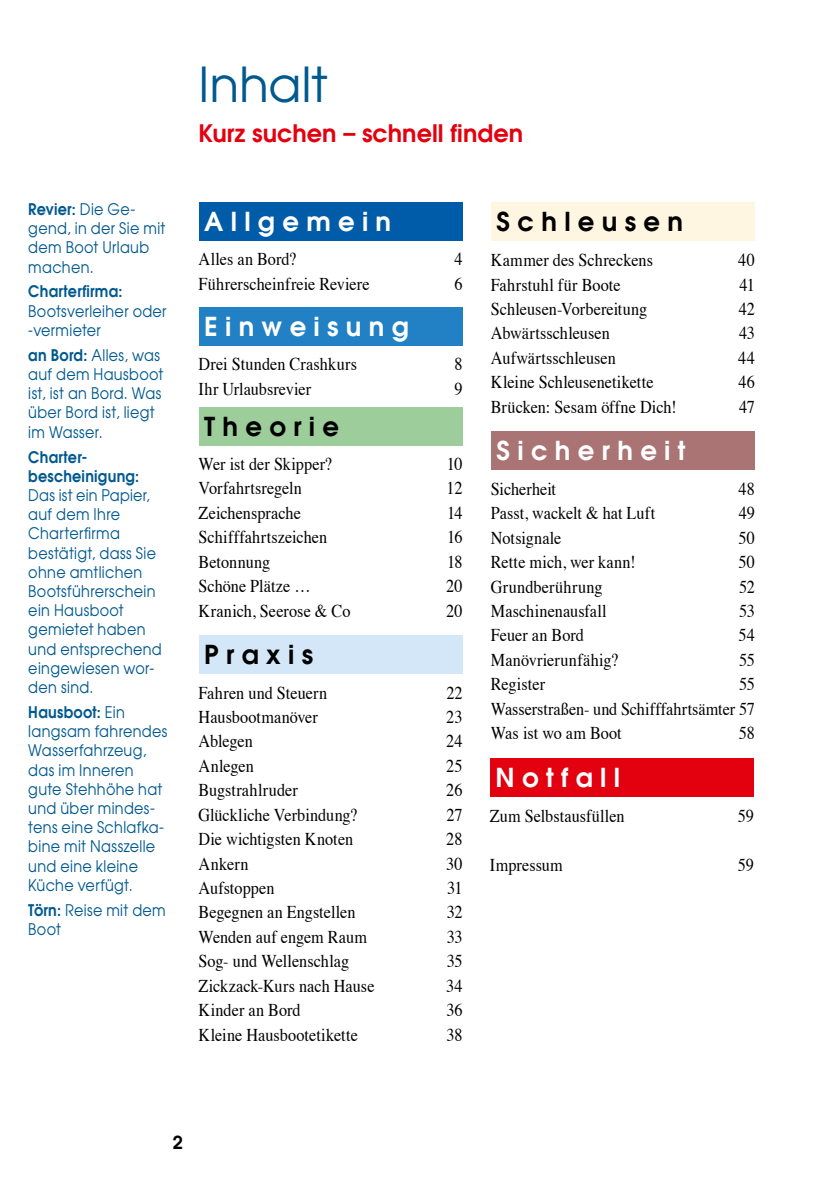
<style>
.page{position:relative;width:840px;height:1191px;background:#fff}
.page>*{position:absolute;margin:0;border:0;box-sizing:border-box;transform-origin:0 0}
.t1{font:48px "Avant Garde";letter-spacing:.005em;color:#00598f}
.t2{font:600 26px "Avant Garde";color:#000}
.t3{font:600 26px "Avant Garde";color:#fffffd}
.t4{font:600 26px "Avant Garde";color:#fff}
.t5{font:600 24px "Avant Garde";color:#e3000f}
.t6{font:18px/24.4px "Times";color:#000;text-align:justify;scale:.9 1}
.t7{font:600 18px "Avant Garde";color:#000}
.t8{font:16px/19.2px "Avant Garde";letter-spacing:.025em;color:#00598f;scale:.9 1}
.t9{font:600 16px/19.2px "Avant Garde";letter-spacing:.015em;color:#00598f;scale:.9 1}
.s1{font-weight:600}
</style>
<div class="page">
<div style="left:198px;top:202px;width:264px;height:39px;background:#005ca9"></div>
<div style="left:198px;top:307px;width:264px;height:39px;background:#2281c4"></div>
<div style="left:198px;top:406px;width:264px;height:39px;background:#9ccd9a"></div>
<div style="left:198px;top:634px;width:264px;height:39px;background:#d3e7f8"></div>
<div style="left:490px;top:202px;width:264px;height:39px;background:#fff6e1"></div>
<div style="left:490px;top:431px;width:264px;height:39px;background:#a97473"></div>
<div style="left:489px;top:758px;width:264px;height:39px;background:#e3000f"></div>
<p class="t8" style="left:28px;top:199px;width:154px"><span class="s1">Revier:</span> Die Ge&shy;gend, in der Sie mit dem Boot Urlaub machen.</p>
<p class="t9" style="left:28px;top:282px;width:106px">Charterfirma:</p>
<p class="t8" style="left:28px;top:301px;width:155px">Bootsverleiher oder -vermieter</p>
<p class="t8" style="left:28px;top:345px;width:151px"><span class="s1">an Bord:</span> Alles, was auf dem Hausboot ist, ist an Bord. Was über Bord ist, liegt im Wasser.</p>
<p class="t9" style="left:28px;top:447px;width:125px">Charter&shy;bescheinigung:</p>
<p class="t8" style="left:28px;top:485px;width:150px">Das ist ein Papier, auf dem Ihre<br>Charterfirma bestätigt, dass Sie ohne amtlichen<br>Bootsführerschein ein Hausboot gemietet haben und entsprechend eingewiesen wor&shy;den sind.</p>
<p class="t8" style="left:28px;top:702px;width:156px"><span class="s1">Hausboot:</span> Ein langsam fahrendes<br>Wasserfahrzeug, das im Inneren gute Stehhöhe hat und über mindes&shy;tens eine Schlafka&shy;bine mit Nasszelle und eine kleine<br>Küche verfügt.</p>
<p class="t8" style="left:28px;top:900px;width:154px"><span class="s1">Törn:</span> Reise mit dem<br>Boot</p>
<h1 class="t1" style="left:198px;top:54px;width:130px">Inhalt</h1>
<h3 class="t5" style="left:198px;top:117px;width:326px">Kurz suchen – schnell finden</h3>
<h2 class="t3" style="left:204px;top:204px;width:188px">A l l g e m e i n</h2>
<p class="t6" style="left:198px;top:245px;width:110px">Alles an Bord?</p>
<p class="t6" style="left:454px;top:245px;width:11px">4</p>
<p class="t6" style="left:198px;top:270px;width:191px">Führerscheinfreie Reviere</p>
<p class="t6" style="left:454px;top:270px;width:11px">6</p>
<h2 class="t3" style="left:204px;top:310px;width:206px">E i n w e i s u n g</h2>
<p class="t6" style="left:198px;top:350px;width:177px">Drei Stunden Crashkurs</p>
<p class="t6" style="left:454px;top:350px;width:11px">8</p>
<p class="t6" style="left:198px;top:375px;width:126px">Ihr Urlaubsrevier</p>
<p class="t6" style="left:454px;top:375px;width:11px">9</p>
<h2 class="t2" style="left:204px;top:409px;width:136px">T h e o r i e</h2>
<p class="t6" style="left:198px;top:450px;width:150px">Wer ist der Skipper?</p>
<p class="t6" style="left:446px;top:450px;width:19px">10</p>
<p class="t6" style="left:198px;top:475px;width:116px">Vorfahrtsregeln</p>
<p class="t6" style="left:446px;top:475px;width:19px">12</p>
<p class="t6" style="left:198px;top:499px;width:115px">Zeichensprache</p>
<p class="t6" style="left:447px;top:499px;width:18px">14</p>
<p class="t6" style="left:198px;top:523px;width:144px">Schifffahrtszeichen</p>
<p class="t6" style="left:447px;top:523px;width:19px">16</p>
<p class="t6" style="left:198px;top:548px;width:81px">Betonnung</p>
<p class="t6" style="left:447px;top:548px;width:19px">18</p>
<p class="t6" style="left:198px;top:572px;width:126px">Schöne Plätze …</p>
<p class="t6" style="left:446px;top:572px;width:20px">20</p>
<p class="t6" style="left:198px;top:597px;width:170px">Kranich, Seerose &amp; Co</p>
<p class="t6" style="left:446px;top:597px;width:20px">20</p>
<h2 class="t2" style="left:204px;top:637px;width:110px">P r a x i s</h2>
<p class="t6" style="left:198px;top:679px;width:144px">Fahren und Steuern</p>
<p class="t6" style="left:446px;top:679px;width:19px">22</p>
<p class="t6" style="left:198px;top:703px;width:134px">Hausbootmanöver</p>
<p class="t6" style="left:446px;top:703px;width:19px">23</p>
<p class="t6" style="left:198px;top:727px;width:62px">Ablegen</p>
<p class="t6" style="left:446px;top:727px;width:20px">24</p>
<p class="t6" style="left:198px;top:752px;width:63px">Anlegen</p>
<p class="t6" style="left:446px;top:752px;width:20px">25</p>
<p class="t6" style="left:198px;top:776px;width:112px">Bugstrahlruder</p>
<p class="t6" style="left:446px;top:776px;width:20px">26</p>
<p class="t6" style="left:198px;top:801px;width:178px">Glückliche Verbindung?</p>
<p class="t6" style="left:446px;top:801px;width:19px">27</p>
<p class="t6" style="left:198px;top:825px;width:173px">Die wichtigsten Knoten</p>
<p class="t6" style="left:446px;top:825px;width:20px">28</p>
<p class="t6" style="left:198px;top:849px;width:57px">Ankern</p>
<p class="t6" style="left:446px;top:849px;width:20px">30</p>
<p class="t6" style="left:198px;top:874px;width:86px">Aufstoppen</p>
<p class="t6" style="left:447px;top:874px;width:18px">31</p>
<p class="t6" style="left:198px;top:898px;width:176px">Begegnen an Engstellen</p>
<p class="t6" style="left:446px;top:898px;width:19px">32</p>
<p class="t6" style="left:198px;top:923px;width:188px">Wenden auf engem Raum</p>
<p class="t6" style="left:446px;top:923px;width:19px">33</p>
<p class="t6" style="left:198px;top:947px;width:169px">Sog- und Wellenschlag</p>
<p class="t6" style="left:446px;top:947px;width:19px">35</p>
<p class="t6" style="left:198px;top:972px;width:197px">Zickzack-Kurs nach Hause</p>
<p class="t6" style="left:446px;top:972px;width:20px">34</p>
<p class="t6" style="left:198px;top:996px;width:115px">Kinder an Bord</p>
<p class="t6" style="left:446px;top:996px;width:19px">36</p>
<p class="t6" style="left:198px;top:1020px;width:178px">Kleine Hausbootetikette</p>
<p class="t6" style="left:446px;top:1020px;width:19px">38</p>
<h2 class="t2" style="left:496px;top:204px;width:188px">S c h l e u s e n</h2>
<p class="t6" style="left:490px;top:246px;width:181px">Kammer des Schreckens</p>
<p class="t6" style="left:737px;top:246px;width:20px">40</p>
<p class="t6" style="left:490px;top:271px;width:146px">Fahrstuhl für Boote</p>
<p class="t6" style="left:739px;top:271px;width:18px">41</p>
<p class="t6" style="left:490px;top:295px;width:175px">Schleusen-Vorbereitung</p>
<p class="t6" style="left:738px;top:295px;width:19px">42</p>
<p class="t6" style="left:490px;top:320px;width:133px">Abwärtsschleusen</p>
<p class="t6" style="left:738px;top:320px;width:19px">43</p>
<p class="t6" style="left:490px;top:344px;width:140px">Aufwärtsschleusen</p>
<p class="t6" style="left:737px;top:344px;width:20px">44</p>
<p class="t6" style="left:490px;top:368px;width:182px">Kleine Schleusenetikette</p>
<p class="t6" style="left:738px;top:368px;width:20px">46</p>
<p class="t6" style="left:490px;top:393px;width:207px">Brücken: Sesam öffne Dich!</p>
<p class="t6" style="left:738px;top:393px;width:19px">47</p>
<h2 class="t4" style="left:496px;top:433px;width:190px">S i c h e r h e i t</h2>
<p class="t6" style="left:490px;top:475px;width:74px">Sicherheit</p>
<p class="t6" style="left:738px;top:475px;width:20px">48</p>
<p class="t6" style="left:490px;top:499px;width:184px">Passt, wackelt &amp; hat Luft</p>
<p class="t6" style="left:738px;top:499px;width:19px">49</p>
<p class="t6" style="left:490px;top:524px;width:80px">Notsignale</p>
<p class="t6" style="left:738px;top:524px;width:20px">50</p>
<p class="t6" style="left:490px;top:548px;width:162px">Rette mich, wer kann!</p>
<p class="t6" style="left:738px;top:548px;width:20px">50</p>
<p class="t6" style="left:490px;top:573px;width:125px">Grundberührung</p>
<p class="t6" style="left:738px;top:573px;width:19px">52</p>
<p class="t6" style="left:490px;top:597px;width:130px">Maschinenausfall</p>
<p class="t6" style="left:738px;top:597px;width:19px">53</p>
<p class="t6" style="left:490px;top:621px;width:105px">Feuer an Bord</p>
<p class="t6" style="left:738px;top:621px;width:20px">54</p>
<p class="t6" style="left:490px;top:646px;width:143px">Manövrierunfähig?</p>
<p class="t6" style="left:738px;top:646px;width:19px">55</p>
<p class="t6" style="left:490px;top:670px;width:62px">Register</p>
<p class="t6" style="left:490px;top:670px;width:294px;text-indent:248px">55<br>Wasserstraßen- und Schifffahrtsämter 57<br>Was ist wo am Boot</p>
<p class="t6" style="left:738px;top:719px;width:19px">58</p>
<h2 class="t4" style="left:495px;top:760px;width:126px">N o t f a l l</h2>
<p class="t6" style="left:489px;top:802px;width:151px">Zum Selbstausfüllen</p>
<p class="t6" style="left:737px;top:802px;width:19px">59</p>
<p class="t6" style="left:489px;top:850px;width:82px">Impressum</p>
<p class="t6" style="left:737px;top:850px;width:19px">59</p>
<p class="t7" style="left:173px;top:1130px;width:12px">2</p>
</div>
